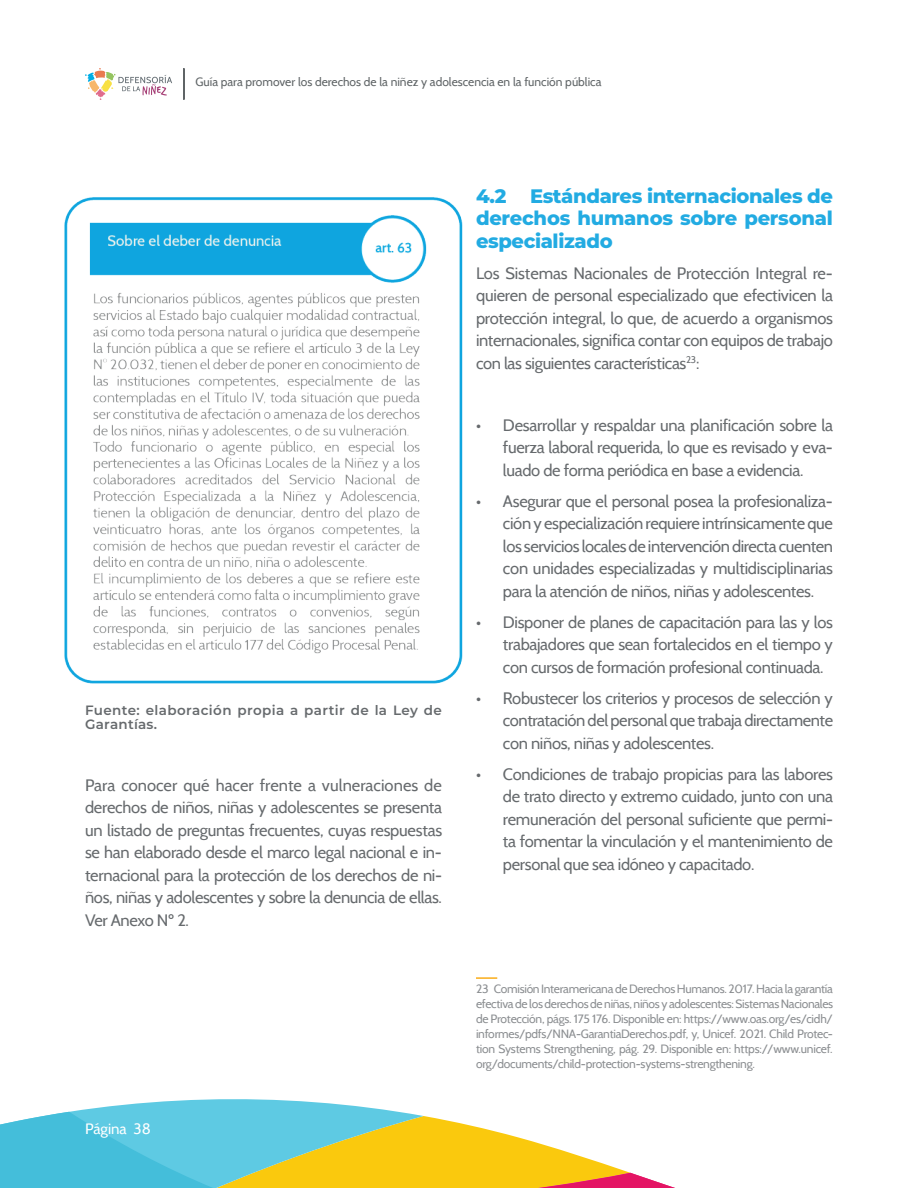
<style>
.page{position:relative;width:918px;height:1188px;background:#fff}
.page>*{position:absolute;margin:0;border:0;box-sizing:border-box;transform-origin:0 0}
.t1{font:800 19.5px/22.5px "Montserrat";letter-spacing:-.015em;color:#22abe2;text-align:justify}
.t2{font:16.5px/22.5px "Cabin";letter-spacing:-.02em;color:#666a6d;text-align:justify}
.t3{font:15px "Cabin";color:#fff}
.t4{font:600 13.5px/13.5px "Montserrat";letter-spacing:.03em;color:#666a6d}
.t5{font:12px/15px "Cabin";letter-spacing:-.02em;color:#8b8e91;text-align:justify}
.t6{font:12px "Cabin";color:#5f6466}
</style>
<div class="page">
<svg style="left:0;top:1099px;width:675px;height:89px"></svg>
<svg style="left:85px;top:68px;width:87px;height:32px"></svg>
<div style="left:183px;top:68px;width:2px;height:32px;border:2px solid #5f6466"></div>
<hr style="left:476px;top:977px;width:21px;height:2px;background:#faad19">
<img style="left:64px;top:197px;width:399px;height:487px">
<p class="t6" style="left:196px;top:75px;width:407px">Guía para promover los derechos de la niñez y adolescencia en la función pública</p>
<p class="t4" style="left:85px;top:703px;width:358px">Fuente: elaboración propia a partir de la Ley de<br>Garantías.</p>
<p class="t2" style="left:85px;top:774px;width:359px">Para conocer qué hacer frente a vulneraciones de derechos de niños, niñas y adolescentes se presenta un listado de preguntas frecuentes, cuyas respuestas se han elaborado desde el marco legal nacional e in&shy;ternacional para la protección de los derechos de ni&shy;ños, niñas y adolescentes y sobre la denuncia de ellas.<br>Ver Anexo Nº 2.</p>
<p class="t3" style="left:85px;top:1120px;width:67px">Página 38</p>
<p class="t1" style="left:476px;top:183px;width:358px">4.2 Estándares internacionales de derechos humanos sobre personal especializado</p>
<p class="t2" style="left:476px;top:261px;width:359px">Los Sistemas Nacionales de Protección Integral re&shy;quieren de personal especializado que efectivicen la protección integral, lo que, de acuerdo a organismos internacionales, significa contar con equipos de trabajo con las siguientes características<sup>23</sup>:</p>
<p class="t2" style="left:503px;top:413px;width:332px;text-indent:-27px">• Desarrollar y respaldar una planificación sobre la fuerza laboral requerida, lo que es revisado y eva&shy;luado de forma periódica en base a evidencia.</p>
<p class="t2" style="left:503px;top:489px;width:332px;text-indent:-27px">• Asegurar que el personal posea la profesionaliza&shy;ción y especialización requiere intrínsicamente que los servicios locales de intervención directa cuenten con unidades especializadas y multidisciplinarias para la atención de niños, niñas y adolescentes.</p>
<p class="t2" style="left:503px;top:610px;width:331px;text-indent:-27px">• Disponer de planes de capacitación para las y los trabajadores que sean fortalecidos en el tiempo y con cursos de formación profesional continuada.</p>
<p class="t2" style="left:503px;top:686px;width:332px;text-indent:-27px">• Robustecer los criterios y procesos de selección y contratación del personal que trabaja directamente con niños, niñas y adolescentes.</p>
<p class="t2" style="left:503px;top:763px;width:332px;text-indent:-27px">• Condiciones de trabajo propicias para las labores de trato directo y extremo cuidado, junto con una remuneración del personal suficiente que permi&shy;ta fomentar la vinculación y el mantenimiento de personal que sea idóneo y capacitado.</p>
<p class="t5" style="left:476px;top:981px;width:359px">23 Comisión Interamericana de Derechos Humanos. 2017. Hacia la garantía efectiva de los derechos de niñas, niños y adolescentes: Sistemas Nacionales de Protección, págs. 175 176. Disponible en: https://www.oas.org/es/cidh/ informes/pdfs/NNA-GarantiaDerechos.pdf, y, Unicef. 2021. Child Protec&shy;tion Systems Strengthening, pág. 29. Disponible en: https://www.unicef. org/documents/child-protection-systems-strengthening.</p>
</div>
